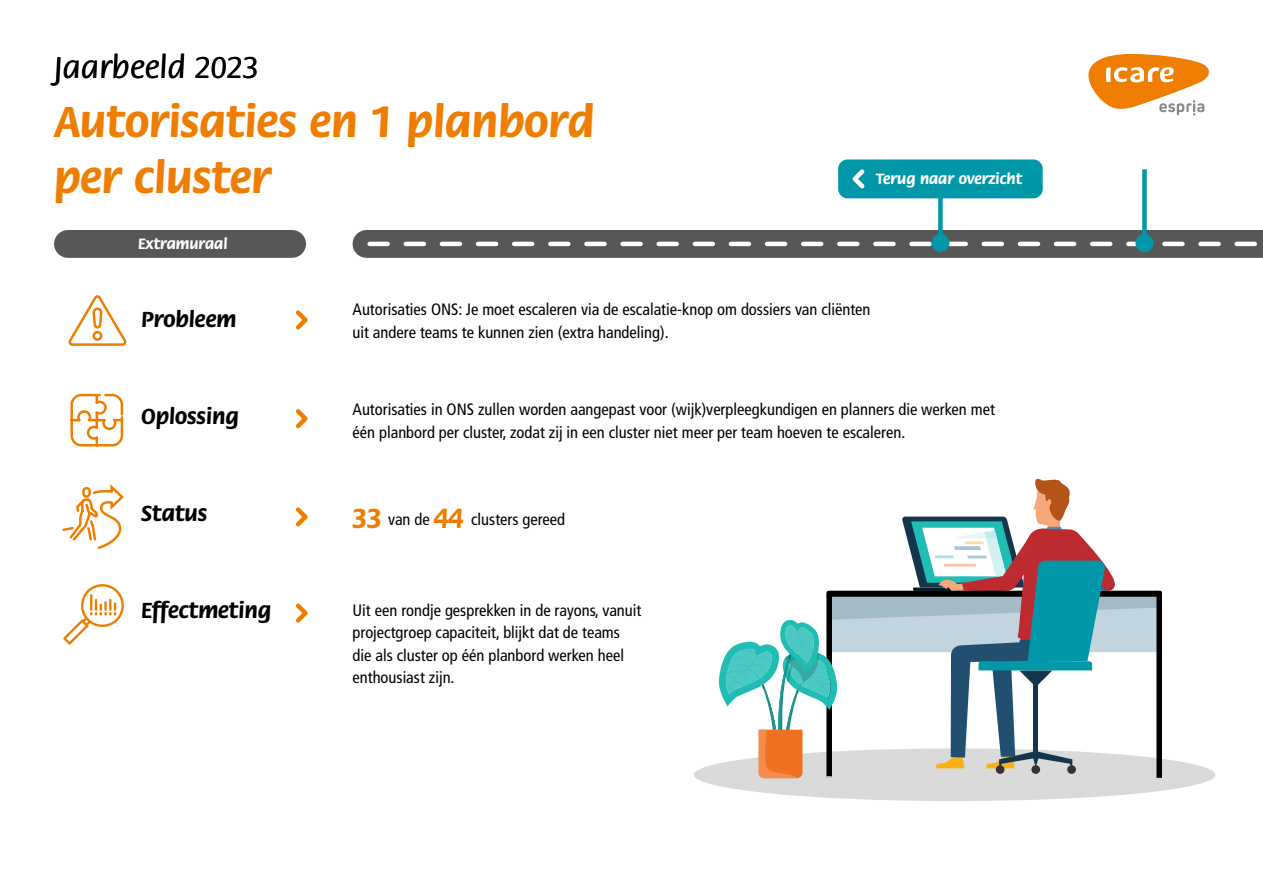
<style>
.page{position:relative;width:1263px;height:893px;background:#fff}
.page>*{position:absolute;margin:0;border:0;box-sizing:border-box;transform-origin:0 0}
.t1{font:700 46.2px/55.5px "Flora Std";color:#ef7d00}
.t2{font:500 33.15px "Flora Std";color:#000}
.t3{font:700 23.25px "Flora Std";color:#000}
.t4{font:condensed 16.5px/22.5px "Frutiger LT Std";color:#000}
.t5{font:700 15.9px "Flora Std";color:#fff}
.s1{font-family:"Flora Std";font-weight:700;font-stretch:normal;font-size:29.25px;color:#ef7d00}
</style>
<div class="page">
<div style="left:694px;top:748px;width:521px;height:53px;background:#dadada;border-radius:50%"></div>
<div style="left:366px;top:230px;width:897px;height:28px;background:#575756"></div>
<svg style="left:370px;top:242px;width:887px;height:4px"></svg>
<div style="left:938px;top:169px;width:5px;height:74px;background:#0098a9"></div>
<div style="left:931px;top:234px;width:18px;height:18px;background:#0098a9;border-radius:50%"></div>
<div style="left:1142px;top:169px;width:5px;height:74px;background:#0098a9"></div>
<div style="left:1135px;top:234px;width:18px;height:18px;background:#0098a9;border-radius:50%"></div>
<div style="left:838px;top:159px;width:205px;height:39px;background:#0098a9;border-radius:9px"></div>
<svg style="left:852px;top:169px;width:13px;height:20px"></svg>
<svg style="left:69px;top:295px;width:58px;height:51px"></svg>
<svg style="left:296px;top:310px;width:12px;height:20px"></svg>
<svg style="left:295px;top:409px;width:13px;height:20px"></svg>
<svg style="left:296px;top:507px;width:12px;height:20px"></svg>
<svg style="left:295px;top:603px;width:13px;height:20px"></svg>
<svg style="left:70px;top:393px;width:54px;height:54px"></svg>
<svg style="left:63px;top:584px;width:61px;height:61px"></svg>
<svg style="left:62px;top:484px;width:62px;height:65px"></svg>
<svg style="left:1088px;top:54px;width:121px;height:62px"></svg>
<div style="left:68px;top:230px;width:224px;height:28px;background:#575756"></div>
<svg style="left:718px;top:478px;width:444px;height:300px"></svg>
<h2 class="t2" style="left:54px;top:50px;width:206px">Jaarbeeld 2023</h2>
<h1 class="t1" style="left:54px;top:95px;width:541px">Autorisaties en 1 planbord per cluster</h1>
<p class="t5" style="left:138px;top:235px;width:91px">Extramuraal</p>
<p class="t5" style="left:876px;top:171px;width:148px">Terug naar overzicht</p>
<h3 class="t3" style="left:141px;top:307px;width:97px">Probleem</h3>
<p class="t4" style="left:352px;top:298px;width:519px">Autorisaties ONS: Je moet escaleren via de escalatie-knop om dossiers van cliënten uit andere teams te kunnen zien (extra handeling).</p>
<h3 class="t3" style="left:141px;top:404px;width:99px">Oplossing</h3>
<p class="t4" style="left:352px;top:398px;width:644px">Autorisaties in ONS zullen worden aangepast voor (wijk)verpleegkundigen en planners die werken met één planbord per cluster, zodat zij in een cluster niet meer per team hoeven te escaleren.</p>
<h3 class="t3" style="left:141px;top:501px;width:68px">Status</h3>
<p class="t4" style="left:352px;top:508px;width:214px"><span class="s1">33</span> van de <span class="s1">44</span> clusters gereed</p>
<h3 class="t3" style="left:141px;top:598px;width:132px">Effectmeting</h3>
<p class="t4" style="left:352px;top:599px;width:290px">Uit een rondje gesprekken in de rayons, vanuit projectgroep capaciteit, blijkt dat de teams die als cluster op één planbord werken heel enthousiast zijn.</p>
</div>
